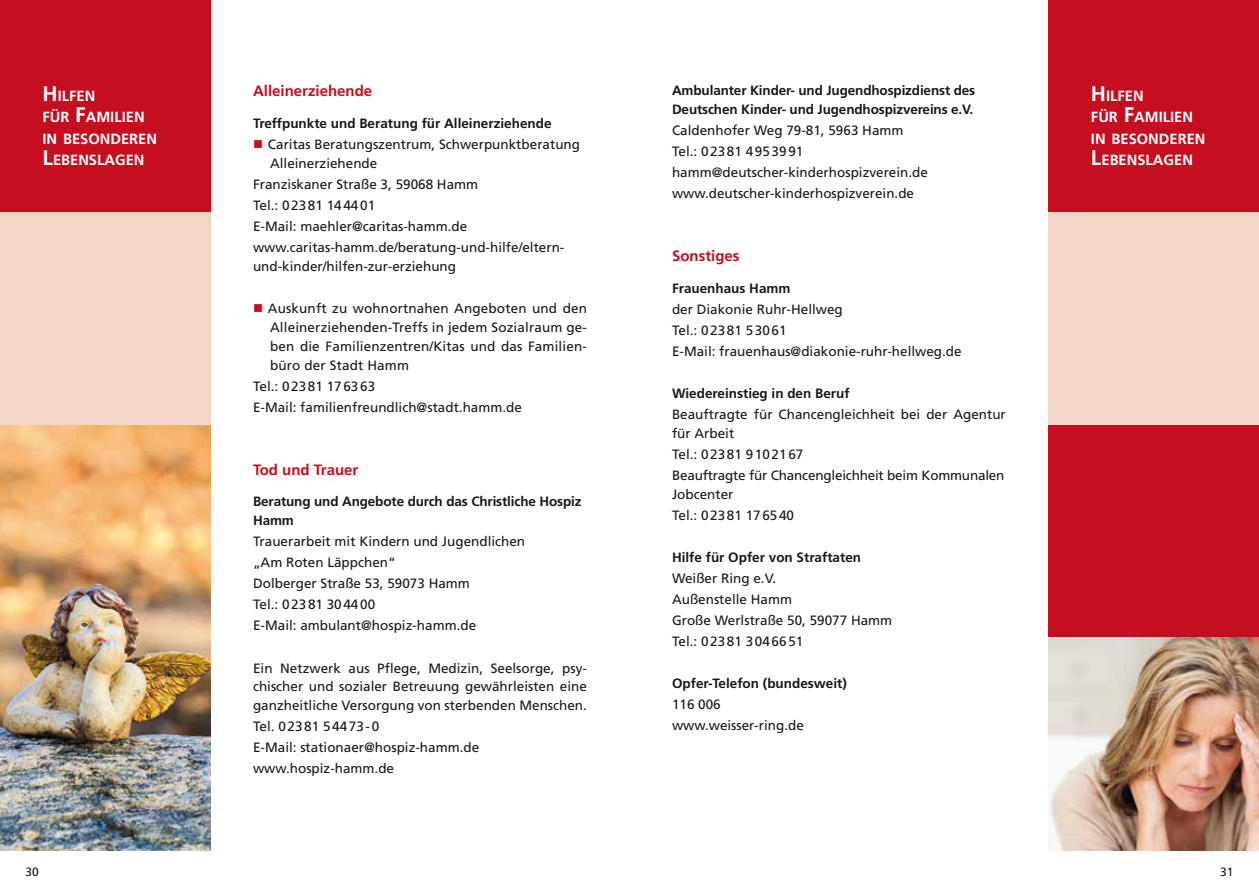
<style>
.page{position:relative;width:1259px;height:893px;background:#fff}
.page>*{position:absolute;margin:0;border:0;box-sizing:border-box;transform-origin:0 0}
.t1{font:700 15px "Frutiger";color:#c50e1f}
.t2{font:700 14.7px/21.5px "Frutiger";color:#fff}
.t3{font:13.5px/21px "Frutiger";color:#1a171c}
.t4{font:700 13.5px/18.9px "Frutiger";letter-spacing:-.01em;color:#1a171c}
.t5{font:12px "Frutiger";color:#1a171c}
.s1{color:#c50e1f}
.s2{font-size:21px}
</style>
<div class="page">
<div style="left:1048px;top:0;width:211px;height:850px;background:#c50e1f"></div>
<div style="left:0;top:0;width:210px;height:850px;background:#c50e1f"></div>
<div style="left:0;top:213px;width:210px;height:212px;background:#f4d6c8"></div>
<img style="left:1048px;top:638px;width:211px;height:212px">
<img style="left:0;top:425px;width:210px;height:425px">
<div style="left:1048px;top:213px;width:211px;height:212px;background:#f4d6c8"></div>
<p class="t4" style="left:672px;top:81px;width:305px">Ambulanter Kinder- und Jugendhospizdienst des<br>Deutschen Kinder- und Jugendhospizvereins e.V.</p>
<p class="t3" style="left:672px;top:120px;width:257px">Caldenhofer Weg 79-81, 5963 Hamm Tel.: 02381 4953991 hamm@deutscher-kinderhospizverein.de www.deutscher-kinderhospizverein.de</p>
<p class="t1" style="left:253px;top:82px;width:121px">Alleinerziehende</p>
<p class="t4" style="left:253px;top:114px;width:300px">Treffpunkte und Beratung für Alleinerziehende</p>
<p class="t3" style="left:270px;top:135px;width:311px;line-height:18.9px;text-indent:-17px"><span class="s1">■</span> Caritas Beratungszentrum, Schwerpunktberatung<br>Alleinerziehende</p>
<p class="t3" style="left:253px;top:174px;width:313px">Franziskaner Straße 3, 59068 Hamm<br>Tel.: 02381 144401<br>E-Mail: maehler@caritas-hamm.de www.caritas-hamm.de/beratung-und-hilfe/eltern-</p>
<p class="t3" style="left:253px;top:256px;width:205px">und-kinder/hilfen-zur-erziehung</p>
<p class="t3" style="left:270px;top:299px;width:318px;line-height:18.9px;text-align:justify;text-indent:-17px"><span class="s1">■</span> Auskunft zu wohnortnahen Angeboten und den Alleinerziehenden-Treffs in jedem Sozialraum ge&shy;ben die Familienzentren/Kitas und das Familien&shy;büro der Stadt Hamm</p>
<p class="t3" style="left:253px;top:375px;width:270px">Tel.: 02381 176363<br>E-Mail: familienfreundlich@stadt.hamm.de</p>
<p class="t2" style="left:43px;top:85px;width:116px"><span class="s2">H</span> ILFEN<br>FÜR <span class="s2">F</span>AMILIEN<br>IN BESONDEREN<br><span class="s2">L</span>EBENSLAGEN</p>
<p class="t2" style="left:1091px;top:85px;width:116px"><span class="s2">H</span> ILFEN<br>FÜR <span class="s2">F</span>AMILIEN<br>IN BESONDEREN<br><span class="s2">L</span>EBENSLAGEN</p>
<p class="t1" style="left:672px;top:247px;width:69px">Sonstiges</p>
<p class="t4" style="left:672px;top:279px;width:120px">Frauenhaus Hamm</p>
<p class="t3" style="left:672px;top:299px;width:291px">der Diakonie Ruhr-Hellweg<br>Tel.: 02381 53061<br>E-Mail: frauenhaus@diakonie-ruhr-hellweg.de</p>
<p class="t4" style="left:672px;top:384px;width:179px">Wiedereinstieg in den Beruf</p>
<p class="t3" style="left:672px;top:405px;width:335px;line-height:18.9px">Beauftragte für Chancengleichheit bei der Agentur für Arbeit</p>
<p class="t3" style="left:672px;top:444px;width:334px">Tel.: 02381 9102167<br>Beauftragte für Chancengleichheit beim Kommunalen</p>
<p class="t3" style="left:672px;top:484px;width:124px">Jobcenter<br>Tel.: 02381 176540</p>
<p class="t4" style="left:672px;top:548px;width:191px">Hilfe für Opfer von Straftaten</p>
<p class="t3" style="left:672px;top:568px;width:222px">Weißer Ring e.V.<br>Außenstelle Hamm<br>Große Werlstraße 50, 59077 Hamm<br>Tel.: 02381 3046651</p>
<p class="t4" style="left:672px;top:674px;width:176px">Opfer-Telefon (bundesweit)</p>
<p class="t3" style="left:672px;top:694px;width:133px">116 006 www.weisser-ring.de</p>
<p class="t1" style="left:253px;top:461px;width:107px">Tod und Trauer</p>
<p class="t4" style="left:253px;top:492px;width:330px">Beratung und Angebote durch das Christliche Hospiz<br>Hamm</p>
<p class="t3" style="left:253px;top:531px;width:274px">Trauerarbeit mit Kindern und Jugendlichen „Am Roten Läppchen“<br>Dolberger Straße 53, 59073 Hamm<br>Tel.: 02381 304400<br>E-Mail: ambulant@hospiz-hamm.de</p>
<p class="t3" style="left:253px;top:658px;width:335px;line-height:18.9px;text-align:justify">Ein Netzwerk aus Pflege, Medizin, Seelsorge, psy&shy;chischer und sozialer Betreuung gewährleisten eine ganzheitliche Versorgung von sterbenden Menschen.</p>
<p class="t3" style="left:253px;top:716px;width:228px">Tel. 02381 54473-0<br>E-Mail: stationaer@hospiz-hamm.de www.hospiz-hamm.de</p>
<p class="t5" style="left:26px;top:864px;width:15px">30</p>
<p class="t5" style="left:1220px;top:864px;width:15px">31</p>
</div>
